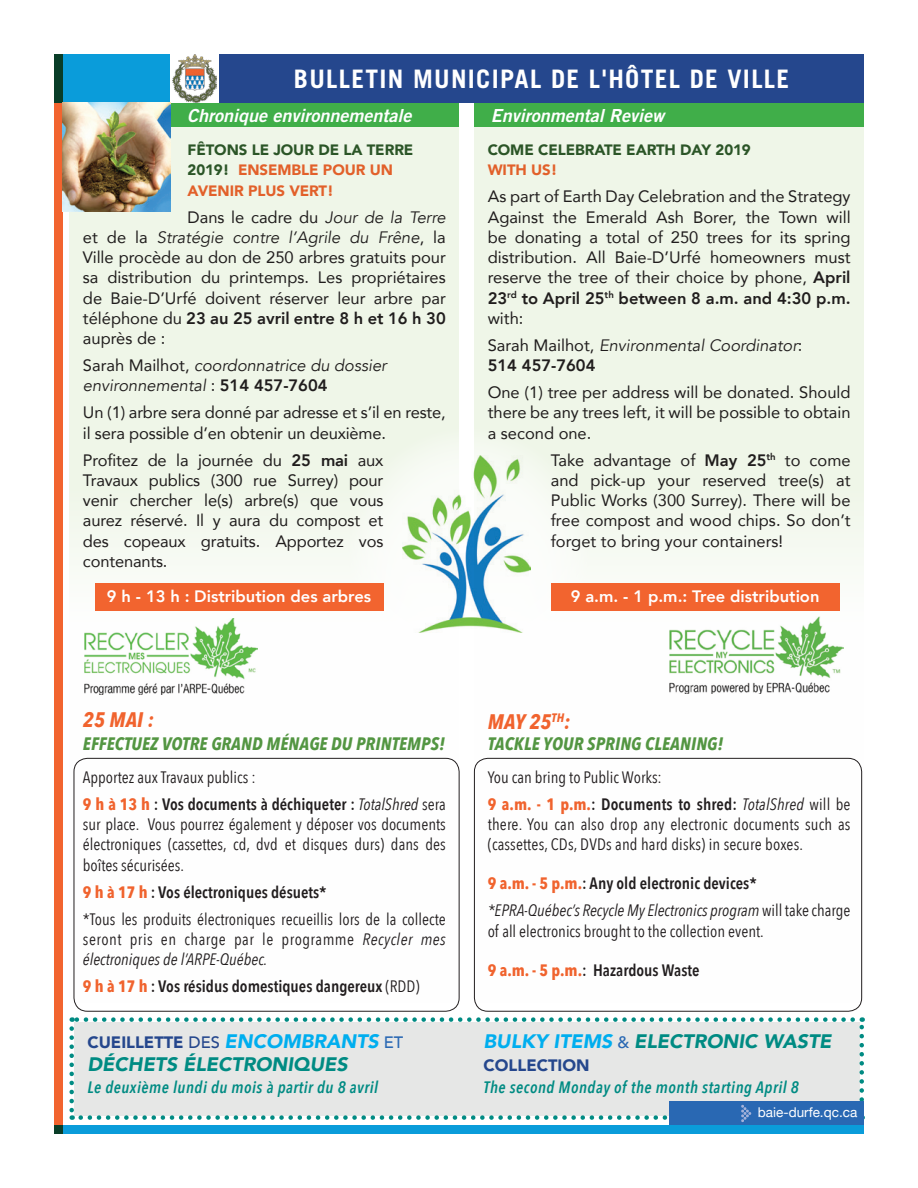
<style>
.page{position:relative;width:918px;height:1188px;background:#fff}
.page>*{position:absolute;margin:0;border:0;box-sizing:border-box;transform-origin:0 0}
.Body{font:700 25.5px "Trade Gothic";letter-spacing:.05em;color:#fff}
.t1{font:italic 700 21px "Avenir Next Condensed";letter-spacing:.01em;color:#f2642f}
.TEXTE_DE_BASE{font:italic 900 19.5px/22.5px "Avenir";color:#008b83}
.t2{font:italic 700 18px "Avenir Next Condensed";letter-spacing:.01em;color:#549743}
.Body-2{font:italic 18px "Trade Gothic Bold Two";color:#fff}
.t3{font:16.5px/20.2px "Avenir";color:#231f20;text-align:justify}
.t4{font:16.5px/27px "Avenir Next Condensed";color:#231f20}
.t5{font:italic 16.5px/20.2px "Avenir Next Condensed";color:#231f20}
.t6{font:italic 16.5px/20.2px "Avenir";color:#231f20}
.TEXTE_DE_BASE-2{font:italic 600 16.5px/22.5px "Avenir Next Condensed";letter-spacing:.03em;color:#008b83}
.t7{font:600 16.5px "Avenir Next Condensed";color:#231f20}
.TEXTE_DE_BASE-3{font:800 16.5px "Avenir";color:#fff}
.t8{font:900 15px/20.2px "Avenir";letter-spacing:-.005em;color:#f2642f}
.t9{font:900 15px "Avenir";letter-spacing:-.005em;color:#2e592b}
.Body-3{font:13.5px "Helvetica Neue";color:#fff}
.s1{color:#2e592b}
.s2{font-style:italic}
.s3{font-weight:800}
.s4{font-style:normal}
.s5{font-weight:800;font-style:normal}
.s6{font-weight:700;color:#f2642f}
.s7{font-weight:600}
.s8{font-weight:400}
.s9{font-style:normal;font-size:16.5px;color:#25478d}
.s10{font-weight:500;font-style:normal;font-size:16.5px;color:#25478d}
.s11{color:#00aeef}
.s12{font-weight:500;font-style:normal;font-size:16.5px;color:#2968b3}
.s13{font-weight:700;font-style:normal;color:#f2642f}
.s14{font-weight:600;font-style:normal}
.s15{font-family:"Avenir";font-weight:900;font-style:normal;color:#25478d}
</style>
<div class="page">
<div style="left:54px;top:1125px;width:810px;height:9px;background:#0a9cda"></div>
<div style="left:54px;top:54px;width:117px;height:49px;background:#0a9cda"></div>
<div style="left:54px;top:54px;width:9px;height:1080px;background:#f2642f"></div>
<img style="left:173px;top:54px;width:43px;height:48px">
<div style="left:219px;top:54px;width:645px;height:49px;background:#25478d"></div>
<div style="left:69px;top:127px;width:390px;height:876px;background:linear-gradient(to right,#f5f9f2,#f7faf3)"></div>
<div style="left:474px;top:127px;width:390px;height:876px;background:linear-gradient(to right,#f7faf4,#f5f9f1)"></div>
<div style="left:171px;top:103px;width:288px;height:24px;background:#40ae49"></div>
<div style="left:474px;top:103px;width:390px;height:24px;background:#40ae49"></div>
<img style="left:63px;top:103px;width:108px;height:108px">
<div style="left:669px;top:1102px;width:195px;height:23px;background:#2968b3"></div>
<svg style="left:69px;top:1017px;width:795px;height:105px;background:#d7dfe2"></svg>
<div style="left:348px;top:427px;width:242px;height:245px;background:linear-gradient(to right,#f9fbf7,#f9fbf6);border-radius:50%"></div>
<img style="left:403px;top:456px;width:128px;height:177px">
<img style="left:669px;top:617px;width:174px;height:77px">
<img style="left:84px;top:619px;width:174px;height:75px">
<div style="left:95px;top:583px;width:288px;height:28px;background:#f2642f"></div>
<div style="left:551px;top:583px;width:288px;height:28px;background:#f2642f"></div>
<div style="left:74px;top:758px;width:385px;height:253px;border:1px solid #231f20;border-radius:14px"></div>
<div style="left:474px;top:758px;width:388px;height:253px;border:1px solid #231f20;border-radius:14px"></div>
<p class="Body" style="left:294px;top:63px;width:497px">BULLETIN MUNICIPAL DE L'HÔTEL DE VILLE</p>
<p class="Body-2" style="left:187px;top:104px;width:226px">Chronique environnementale</p>
<p class="Body-2" style="left:491px;top:104px;width:175px">Environmental Review</p>
<p class="t8" style="left:188px;top:139px;width:227px"><span class="s1">FÊTONS LE JOUR DE LA TERRE<br>2019!</span> ENSEMBLE POUR UN<br>AVENIR PLUS VERT!</p>
<p class="t3" style="left:83px;top:206px;width:364px;text-indent:105px">Dans le cadre du <span class="s2">Jour de la Terre </span>et de la <span class="s2">Stratégie contre l’Agrile du Frêne</span>, la Ville procède au don de 250 arbres gratuits pour sa distribution du printemps. Les propriétaires de Baie-D’Urfé doivent réserver leur arbre par téléphone du <span class="s3">23 au 25 avril entre 8 h et 16 h 30 </span>auprès de :</p>
<p class="t6" style="left:83px;top:356px;width:305px"><span class="s4">Sarah Mailhot,</span> coordonnatrice du dossier environnemental <span class="s4">:</span> <span class="s5">514 457-7604</span></p>
<p class="t3" style="left:83px;top:402px;width:364px">Un (1) arbre sera donné par adresse et s’il en reste, il sera possible d’en obtenir un deuxième.</p>
<p class="t3" style="left:83px;top:449px;width:302px">Profitez de la journée du <span class="s3">25 mai</span> aux Travaux publics (300 rue Surrey) pour venir chercher le(s) arbre(s) que vous aurez réservé. Il y aura du compost et des copeaux gratuits. Apportez vos contenants.</p>
<p class="t9" style="left:488px;top:137px;width:265px">COME CELEBRATE EARTH DAY 2019</p>
<p class="t8" style="left:488px;top:160px;width:71px">WITH US!</p>
<p class="t3" style="left:488px;top:186px;width:364px">As part of Earth Day Celebration and the Strategy Against the Emerald Ash Borer, the Town will be donating a total of 250 trees for its spring distribution. All Baie-D’Urfé homeowners must reserve the tree of their choice by phone, <span class="s3">April 23</span><sup>rd</sup> <span class="s3">to April 25</span><sup>th</sup> <span class="s3">between 8 a.m. and 4:30 p.m. </span>with:</p>
<p class="t6" style="left:488px;top:335px;width:316px"><span class="s4">Sarah Mailhot,</span> Environmental Coordinator<span class="s4">:<br></span><span class="s5">514 457-7604</span></p>
<p class="t3" style="left:488px;top:382px;width:364px">One (1) tree per address will be donated. Should there be any trees left, it will be possible to obtain a second one.</p>
<p class="t3" style="left:551px;top:449px;width:301px">Take advantage of <span class="s3">May 25</span><sup>th</sup> to come and pick-up your reserved tree(s) at Public Works (300 Surrey). There will be free compost and wood chips. So don’t forget to bring your containers!</p>
<p class="TEXTE_DE_BASE-3" style="left:107px;top:584px;width:266px">9 h - 13 h : Distribution des arbres</p>
<p class="TEXTE_DE_BASE-3" style="left:571px;top:584px;width:250px">9 a.m. - 1 p.m.: Tree distribution</p>
<p class="t1" style="left:83px;top:706px;width:72px">25 MAI :</p>
<p class="t2" style="left:83px;top:732px;width:364px">EFFECTUEZ VOTRE GRAND MÉNAGE DU PRINTEMPS!</p>
<p class="t4" style="left:83px;top:763px;width:364px">Apportez aux Travaux publics :<br><span class="s6">9 h à 13 h</span> <span class="s7">: Vos documents à déchiqueter :</span> <span class="s2">TotalShred</span> sera</p>
<p class="t4" style="left:83px;top:813px;width:364px;line-height:20.2px;text-align:justify">sur place. Vous pourrez également y déposer vos documents électroniques (cassettes, cd, dvd et disques durs) dans des boîtes sécurisées.</p>
<p class="t4" style="left:83px;top:878px;width:364px"><span class="s6">9 h à 17 h</span> <span class="s7">: Vos électroniques désuets*<br></span>*Tous les produits électroniques recueillis lors de la collecte</p>
<p class="t5" style="left:83px;top:929px;width:364px"><span class="s4">seront pris en charge par le programme</span> Recycler mes électroniques de l’ARPE-Québec.</p>
<p class="t7" style="left:83px;top:972px;width:338px"><span class="s6">9 h à 17 h</span> : Vos résidus domestiques dangereux <span class="s8">(RDD)</span></p>
<p class="TEXTE_DE_BASE" style="left:87px;top:1030px;width:317px"><span class="s9">CUEILLETTE</span> <span class="s10">DES</span> <span class="s11">ENCOMBRANTS</span> <span class="s12">ET<br></span>DÉCHETS ÉLECTRONIQUES</p>
<p class="TEXTE_DE_BASE-2" style="left:87px;top:1076px;width:292px">Le deuxième lundi du mois à partir du 8 avril</p>
<p class="t1" style="left:488px;top:709px;width:84px">MAY 25<sup>TH</sup>:</p>
<p class="t2" style="left:488px;top:732px;width:237px">TACKLE YOUR SPRING CLEANING!</p>
<p class="t4" style="left:488px;top:763px;width:364px">You can bring to Public Works:<br><span class="s6">9 a.m. - 1 p.m.</span><span class="s7">: Documents to shred:</span> <span class="s2">TotalShred</span> will be</p>
<p class="t4" style="left:488px;top:813px;width:364px;line-height:20.2px">there. You can also drop any electronic documents such as (cassettes, CDs, DVDs and hard disks) in secure boxes.</p>
<p class="t5" style="left:488px;top:870px;width:364px;line-height:27px"><span class="s13">9 a.m. - 5 p.m.</span><span class="s14">: Any old electronic devices* </span>*EPRA-Québec’s Recycle My Electronics program <span class="s4">will take charge</span></p>
<p class="t4" style="left:488px;top:917px;width:278px">of all electronics brought to the collection event.</p>
<p class="t7" style="left:488px;top:956px;width:213px"><span class="s6">9 a.m. - 5 p.m.</span>: Hazardous Waste</p>
<p class="TEXTE_DE_BASE" style="left:484px;top:1030px;width:349px"><span class="s11">BULKY ITEMS</span> <span class="s12">&amp;</span> ELECTRONIC WASTE</p>
<p class="TEXTE_DE_BASE-2" style="left:484px;top:1054px;width:317px"><span class="s15">COLLECTION<br></span>The second Monday of the month starting April 8</p>
<p class="Body-3" style="left:758px;top:1103px;width:101px">baie-durfe.qc.ca</p>
</div>
